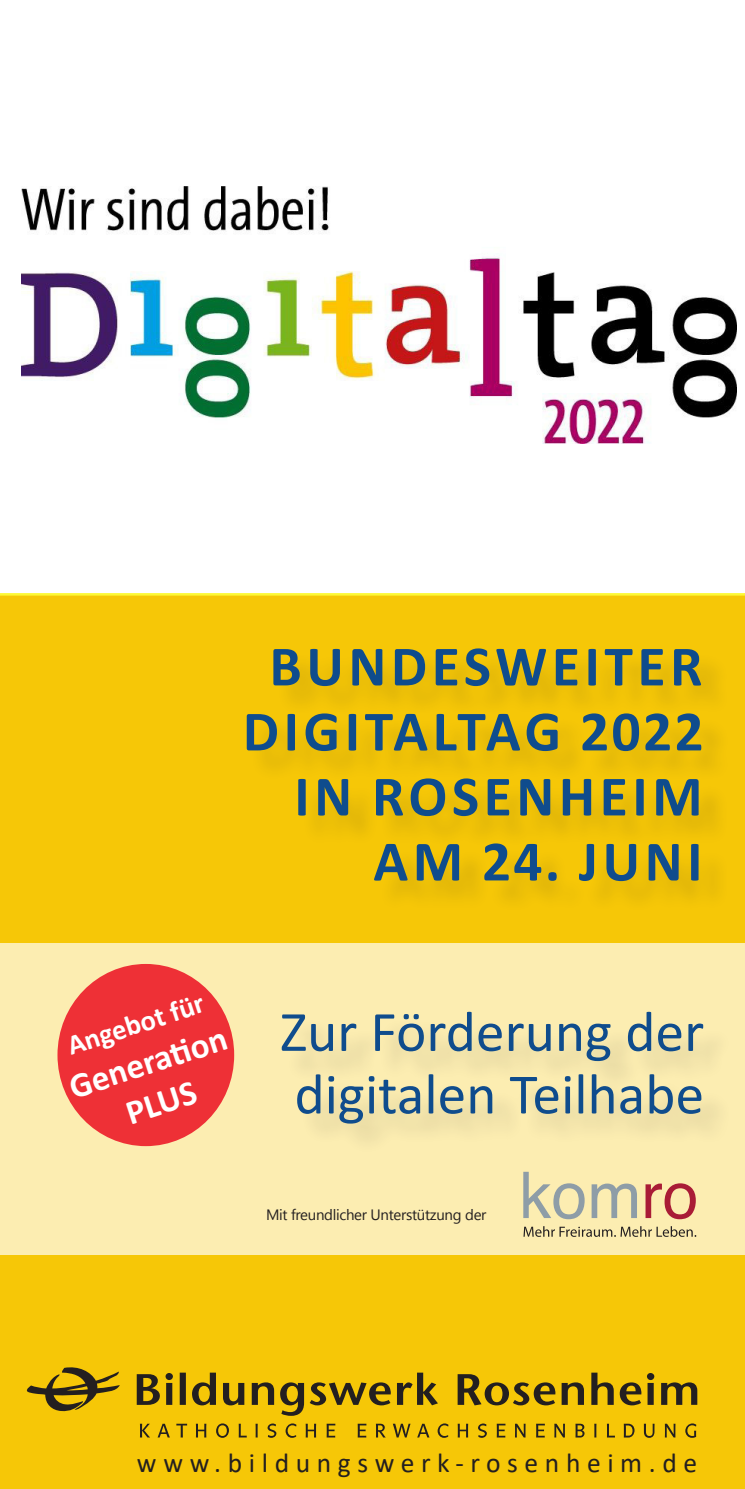
<style>
.page{position:relative;width:745px;height:1489px;background:#fff}
.page>*{position:absolute;margin:0;border:0;box-sizing:border-box;transform-origin:0 0}
.t1{font:700 57.5px/65px "Calibri";letter-spacing:.08em;color:#0f4c8d;text-align:right}
.t2{font:57.5px/62.5px "Calibri";color:#0f4c8d}
.t3{font:700 35.25px/42.2px "Calibri";color:#fff;text-align:center}
.t4{font:700 28.5px "Calibri";color:#fff}
.t5{font:27.5px "Calibri";letter-spacing:.24em;color:#231f20}
.t6{font:15px "Segoe UI Emoji";color:#231f20}
</style>
<div class="page">
<div style="left:0;top:0;width:744px;height:1488px;background:#f6c707"></div>
<svg style="left:0;top:0;width:744px;height:595px;background:#efeeed"></svg>
<div style="left:250px;top:652px;width:482px;height:260px;background:#f1c307"></div>
<div style="left:0;top:943px;width:744px;height:311px;background:#fcedb1"></div>
<div style="left:286px;top:1016px;width:447px;height:138px;background:#f8e9ae"></div>
<svg style="left:137px;top:1372px;width:559px;height:43px"></svg>
<svg style="left:27px;top:1367px;width:93px;height:44px"></svg>
<svg style="left:140px;top:1423px;width:556px;height:14px"></svg>
<div style="left:57px;top:963px;width:177px;height:183px;background:#ee3036;border-radius:50%"></div>
<svg style="left:523px;top:1171px;width:61px;height:48px"></svg>
<svg style="left:591px;top:1183px;width:45px;height:34px"></svg>
<svg style="left:645px;top:1183px;width:50px;height:36px"></svg>
<svg style="left:523px;top:1226px;width:172px;height:10px"></svg>
<p class="t1" style="left:242px;top:633px;width:462px">BUNDESWEITER<br>DIGITALTAG 2022<br>IN ROSENHEIM<br>AM 24. JUNI</p>
<p class="t4" style="left:62px;top:1026px;width:144px;rotate:-18deg">Angebot für</p>
<p class="t3" style="left:63px;top:1066px;width:165px;rotate:-18deg">Generation<br>PLUS</p>
<p class="t2" style="left:280px;top:998px;width:425px">Zur Förderung der digitalen Teilhabe</p>
<p class="t6" style="left:282px;top:1205px;width:55px">▼ ◆■ ●</p>
<p class="t6" style="left:380px;top:1205px;width:74px">■▼ ▲▼✓▼ ◆■</p>
<p class="t5" style="left:137px;top:1443px;width:561px">www.bildungswerk-rosenheim.de</p>
</div>
